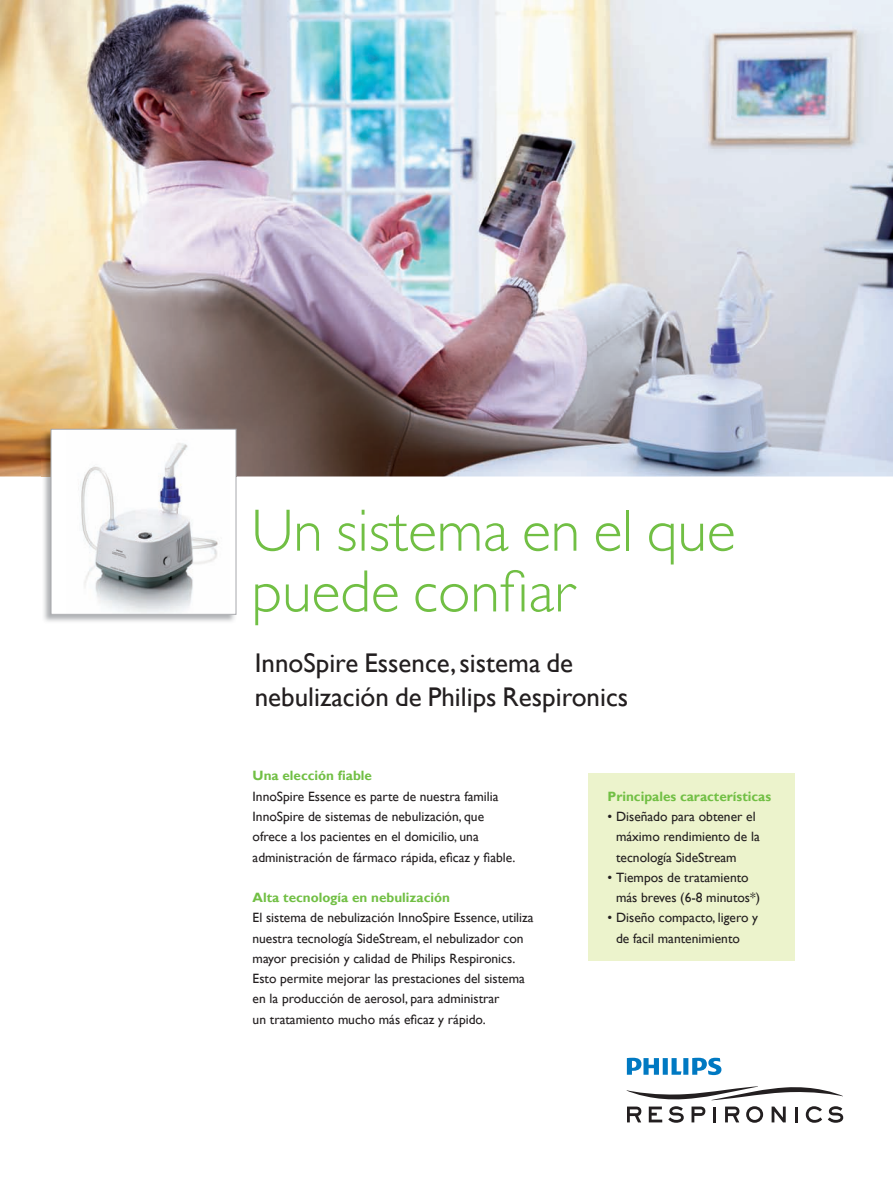
<style>
.page{position:relative;width:893px;height:1187px;background:#fff}
.page>*{position:absolute;margin:0;border:0;box-sizing:border-box;transform-origin:0 0}
.t1{font:60px/60.8px "Gill Sans Alt One WGL Light";color:#71bf44}
.t2{font:27px/33.8px "Gill Sans Alt One WGL";color:#231f20}
.t3{font:13.5px/20.2px "Gill Sans Alt One WGL";color:#231f20}
.t4{font:700 13.5px "Gill Sans Alt One WGL";color:#71bf44}
</style>
<div class="page">
<svg style="left:627px;top:1057px;width:94px;height:17px"></svg>
<svg style="left:828px;top:1106px;width:15px;height:16px"></svg>
<svg style="left:806px;top:1106px;width:16px;height:16px"></svg>
<svg style="left:772px;top:1106px;width:14px;height:16px"></svg>
<svg style="left:649px;top:1106px;width:13px;height:16px"></svg>
<svg style="left:668px;top:1106px;width:16px;height:16px"></svg>
<svg style="left:691px;top:1106px;width:14px;height:16px"></svg>
<hr style="left:713px;top:1106px;width:3px;height:16px;background:#231f20">
<hr style="left:795px;top:1106px;width:3px;height:16px;background:#231f20">
<svg style="left:627px;top:1106px;width:14px;height:16px"></svg>
<svg style="left:725px;top:1106px;width:14px;height:16px"></svg>
<svg style="left:746px;top:1106px;width:17px;height:16px"></svg>
<svg style="left:626px;top:1086px;width:217px;height:14px"></svg>
<img style="left:0;top:0;width:893px;height:476px">
<div style="left:588px;top:773px;width:207px;height:187px;background:#ecf3cc"></div>
<img style="left:42px;top:428px;width:194px;height:194px">
<div style="left:51px;top:429px;width:185px;height:185px;background:#fff"></div>
<img style="left:81px;top:443px;width:137px;height:169px">
<div style="left:51px;top:429px;width:185px;height:185px;border:1px solid #a8a9ad"></div>
<h1 class="t1" style="left:252px;top:500px;width:486px">Un sistema en el que puede confiar</h1>
<h2 class="t2" style="left:255px;top:646px;width:375px">InnoSpire Essence, sistema de nebulización de Philips Respironics</h2>
<p class="t4" style="left:253px;top:766px;width:121px">Una elección fiable</p>
<p class="t3" style="left:253px;top:785px;width:264px">InnoSpire Essence es parte de nuestra familia InnoSpire de sistemas de nebulización, que ofrece a los pacientes en el domicilio, una administración de fármaco rápida, eficaz y fiable.</p>
<p class="t4" style="left:253px;top:888px;width:199px">Alta tecnología en nebulización</p>
<p class="t3" style="left:253px;top:907px;width:283px">El sistema de nebulización InnoSpire Essence, utiliza nuestra tecnología SideStream, el nebulizador con mayor precisión y calidad de Philips Respironics.<br>Esto permite mejorar las prestaciones del sistema en la producción de aerosol, para administrar<br>un tratamiento mucho más eficaz y rápido.</p>
<p class="t4" style="left:608px;top:786px;width:165px">Principales características</p>
<p class="t3" style="left:616px;top:806px;width:145px;text-indent:-9px">• Diseñado para obtener el máximo rendimiento de la tecnología SideStream</p>
<p class="t3" style="left:616px;top:866px;width:146px;text-indent:-9px">• Tiempos de tratamiento más breves (6-8 minutos*)</p>
<p class="t3" style="left:616px;top:907px;width:144px;text-indent:-9px">• Diseño compacto, ligero y de facil mantenimiento</p>
</div>
